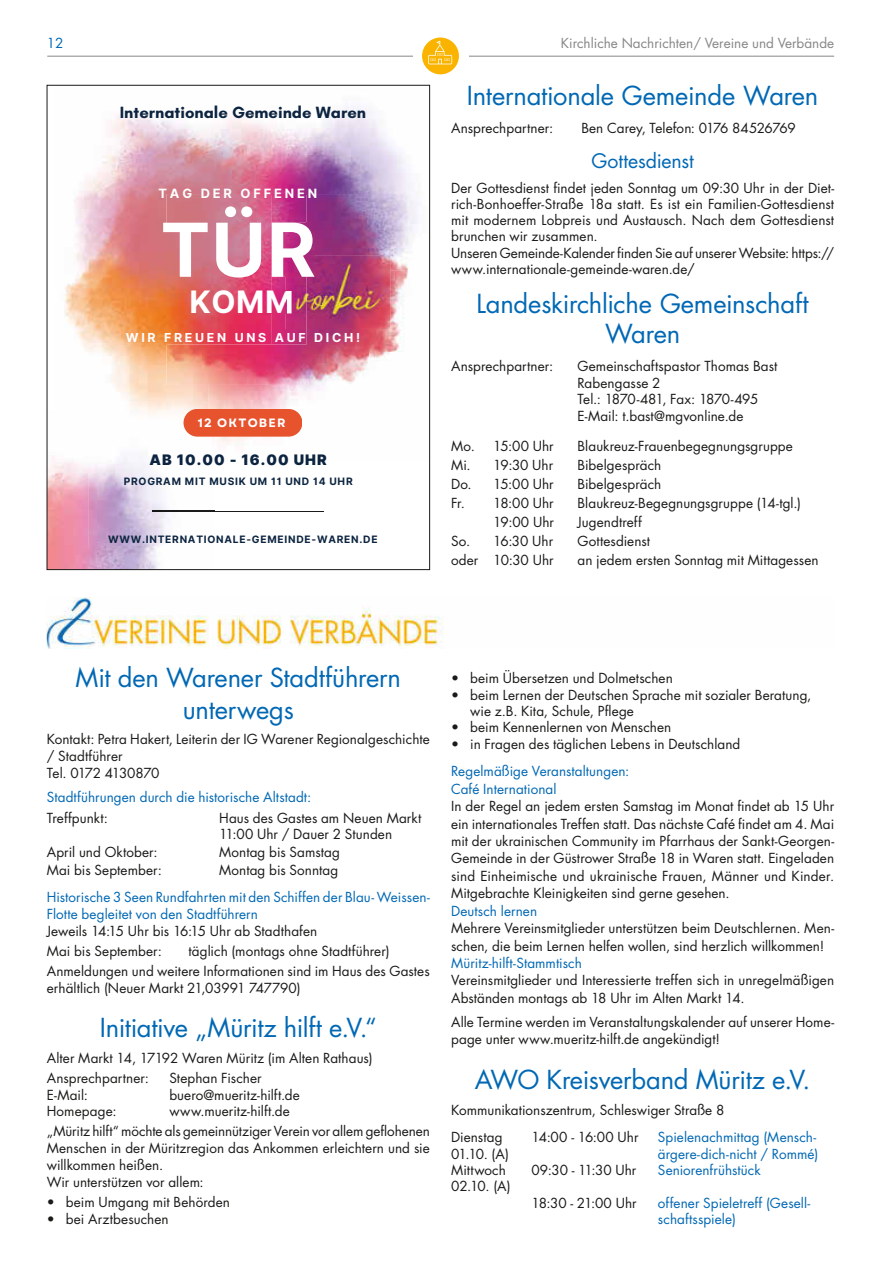
<style>
.page{position:relative;width:881px;height:1263px;background:#fff}
.page>*{position:absolute;margin:0;border:0;box-sizing:border-box;transform-origin:0 0}
.t1{font:700 74.4px "Inter";color:#fff}
.t2{font:700 30.9px "Inter";color:#fff}
.t3{font:25.5px/30.6px "Futura LT";letter-spacing:-.01em;color:#0068b4;text-align:center}
.t4{font:19.5px "Futura LT";letter-spacing:-.005em;color:#0068b4}
.t5{font:700 16.5px "Glacial Indifference";color:#0c2440}
.t6{font:900 14.55px "Inter";letter-spacing:.07em;color:#0c2440}
.t7{font:13.5px/16.2px "Futura LT";letter-spacing:.005em;color:#1a1a18}
.t8{font:13.5px/16.2px "Futura LT";letter-spacing:.005em;color:#0068b4}
.t9{font:13.5px "Futura LT";color:#868786}
.t10{font:700 12.75px "Inter";letter-spacing:.22em;color:#fff}
.t11{font:700 12.45px "Inter";letter-spacing:.22em;color:#fff}
.t12{font:700 12px "Garet";letter-spacing:.1em;color:#fff}
.t13{font:700 10.2px "Inter";letter-spacing:.075em;color:#0c2440}
</style>
<div class="page">
<hr style="left:47px;top:56px;width:786px;height:1px;background:#868786">
<div style="left:413px;top:47px;width:55px;height:18px;background:#fff"></div>
<div style="left:422px;top:38px;width:36px;height:36px;background:#fab400;border-radius:50%"></div>
<svg style="left:428px;top:41px;width:24px;height:23px"></svg>
<img style="left:306px;top:107px;width:106px;height:91px">
<img style="left:82px;top:344px;width:126px;height:66px">
<img style="left:208px;top:385px;width:113px;height:60px">
<img style="left:306px;top:194px;width:102px;height:76px">
<img style="left:368px;top:270px;width:40px;height:91px">
<img style="left:166px;top:329px;width:202px;height:56px">
<img style="left:306px;top:223px;width:8px;height:32px">
<img style="left:64px;top:193px;width:12px;height:141px">
<img style="left:76px;top:114px;width:138px;height:111px">
<img style="left:214px;top:119px;width:92px;height:75px">
<img style="left:76px;top:225px;width:90px;height:119px">
<img style="left:166px;top:194px;width:140px;height:150px">
<img style="left:267px;top:291px;width:19px;height:22px">
<img style="left:286px;top:255px;width:104px;height:74px">
<img style="left:286px;top:255px;width:28px;height:22px">
<img style="left:286px;top:291px;width:5px;height:22px">
<img style="left:49px;top:456px;width:39px;height:112px">
<img style="left:88px;top:462px;width:126px;height:106px">
<img style="left:76px;top:461px;width:138px;height:1px">
<img style="left:76px;top:410px;width:138px;height:51px">
<hr style="left:214px;top:511px;width:109px;height:1px;background:#1a1a18">
<img style="left:152px;top:511px;width:62px;height:1px">
<svg style="left:183px;top:409px;width:119px;height:28px;background:#e75d3a"></svg>
<img style="left:47px;top:597px;width:397px;height:52px">
<p class="t8" style="left:47px;top:35px;width:18px">12</p>
<p class="t9" style="left:560px;top:34px;width:275px">Kirchliche Nachrichten/ Vereine und Verbände</p>
<h3 class="t3" style="left:467px;top:80px;width:353px">Internationale Gemeinde Waren</h3>
<p class="t7" style="left:451px;top:120px;width:104px">Ansprechpartner:</p>
<p class="t7" style="left:581px;top:120px;width:216px">Ben Carey, Telefon: 0176 84526769</p>
<h3 class="t4" style="left:591px;top:148px;width:104px">Gottesdienst</h3>
<p class="t7" style="left:451px;top:180px;width:384px">Der Gottesdienst findet jeden Sonntag um 09:30 Uhr in der Diet&shy;rich-Bonhoeffer-Straße 18a statt. Es ist ein Familien-Gottesdienst mit modernem Lobpreis und Austausch. Nach dem Gottesdienst brunchen wir zusammen.<br>Unseren Gemeinde-Kalender finden Sie auf unserer Website: https:// www.internationale-gemeinde-waren.de/</p>
<h3 class="t3" style="left:476px;top:288px;width:333px">Landeskirchliche Gemeinschaft<br>Waren</h3>
<p class="t7" style="left:451px;top:358px;width:104px">Ansprechpartner:</p>
<p class="t7" style="left:577px;top:358px;width:201px">Gemeinschaftspastor Thomas Bast<br>Rabengasse 2<br>Tel.: 1870-481, Fax: 1870-495<br>E-Mail: t.bast@mgvonline.de</p>
<p class="t7" style="left:451px;top:438px;width:104px">Mo. 15:00 Uhr</p>
<p class="t7" style="left:577px;top:438px;width:217px">Blaukreuz-Frauenbegegnungsgruppe</p>
<p class="t7" style="left:451px;top:457px;width:104px">Mi. 19:30 Uhr</p>
<p class="t7" style="left:577px;top:457px;width:85px">Bibelgespräch</p>
<p class="t7" style="left:451px;top:476px;width:104px">Do. 15:00 Uhr</p>
<p class="t7" style="left:577px;top:476px;width:85px">Bibelgespräch</p>
<p class="t7" style="left:451px;top:495px;width:104px">Fr. 18:00 Uhr</p>
<p class="t7" style="left:577px;top:495px;width:225px">Blaukreuz-Begegnungsgruppe (14-tgl.)</p>
<p class="t7" style="left:493px;top:514px;width:62px">19:00 Uhr</p>
<p class="t7" style="left:577px;top:514px;width:66px">Jugendtreff</p>
<p class="t7" style="left:451px;top:533px;width:103px">So. 16:30 Uhr</p>
<p class="t7" style="left:577px;top:533px;width:74px">Gottesdienst</p>
<p class="t7" style="left:451px;top:552px;width:104px">oder 10:30 Uhr</p>
<p class="t7" style="left:577px;top:552px;width:242px">an jedem ersten Sonntag mit Mittagessen</p>
<p class="t5" style="left:120px;top:102px;width:248px">Internationale Gemeinde Waren</p>
<p class="t10" style="left:158px;top:184px;width:160px">TAG DER OFFENEN</p>
<h1 class="t1" style="left:160px;top:195px;width:157px">TÜR</h1>
<h2 class="t2" style="left:189px;top:280px;width:106px">KOMM</h2>
<p class="t11" style="left:126px;top:328px;width:236px">WIR FREUEN UNS AUF DICH!</p>
<p class="t12" style="left:198px;top:415px;width:89px">12 OKTOBER</p>
<p class="t6" style="left:150px;top:449px;width:179px">AB 10.00 - 16.00 UHR</p>
<p class="t13" style="left:124px;top:474px;width:230px">PROGRAM MIT MUSIK UM 11 UND 14 UHR</p>
<p class="t13" style="left:108px;top:532px;width:271px">WWW.INTERNATIONALE-GEMEINDE-WAREN.DE</p>
<h3 class="t3" style="left:76px;top:663px;width:327px;line-height:31.3px">Mit den Warener Stadtführern unterwegs</h3>
<p class="t7" style="left:47px;top:731px;width:384px;line-height:17px">Kontakt: Petra Hakert, Leiterin der IG Warener Regionalgeschichte / Stadtführer<br>Tel. 0172 4130870</p>
<p class="t8" style="left:47px;top:789px;width:266px">Stadtführungen durch die historische Altstadt:</p>
<p class="t7" style="left:47px;top:810px;width:62px">Treffpunkt:</p>
<p class="t7" style="left:219px;top:810px;width:203px">Haus des Gastes am Neuen Markt<br>11:00 Uhr / Dauer 2 Stunden</p>
<p class="t7" style="left:47px;top:844px;width:112px">April und Oktober:</p>
<p class="t7" style="left:219px;top:844px;width:122px">Montag bis Samstag</p>
<p class="t7" style="left:47px;top:862px;width:116px">Mai bis September:</p>
<p class="t7" style="left:219px;top:862px;width:121px">Montag bis Sonntag</p>
<p class="t8" style="left:47px;top:889px;width:384px;line-height:17px">Historische 3 Seen Rundfahrten mit den Schiffen der Blau- Weissen-<br>Flotte begleitet von den Stadtführern</p>
<p class="t7" style="left:47px;top:921px;width:272px;line-height:20.2px">Jeweils 14:15 Uhr bis 16:15 Uhr ab Stadthafen<br>Mai bis September:</p>
<p class="t7" style="left:47px;top:941px;width:384px;line-height:20.4px;text-indent:142px">täglich (montags ohne Stadtführer)<br>Anmeldungen und weitere Informationen sind im Haus des Gastes</p>
<p class="t7" style="left:47px;top:980px;width:255px">erhältlich (Neuer Markt 21,03991 747790)</p>
<h3 class="t3" style="left:100px;top:1013px;width:278px">Initiative „Müritz hilft e.V.“</h3>
<p class="t7" style="left:47px;top:1048px;width:327px;line-height:20.2px">Alter Markt 14, 17192 Waren Müritz (im Alten Rathaus)<br>Ansprechpartner:</p>
<p class="t7" style="left:169px;top:1070px;width:94px">Stephan Fischer</p>
<p class="t7" style="left:47px;top:1086px;width:43px">E-Mail:</p>
<p class="t7" style="left:169px;top:1086px;width:132px">buero@mueritz-hilft.de</p>
<p class="t7" style="left:47px;top:1103px;width:71px">Homepage:</p>
<p class="t7" style="left:47px;top:1101px;width:384px;line-height:20.4px;text-indent:122px">www.mueritz-hilft.de<br>„Müritz hilft“ möchte als gemeinnütziger Verein vor allem geflohenen</p>
<p class="t7" style="left:47px;top:1140px;width:384px;line-height:17px">Menschen in der Müritzregion das Ankommen erleichtern und sie willkommen heißen.<br>Wir unterstützen vor allem:</p>
<p class="t7" style="left:47px;top:1194px;width:184px">• beim Umgang mit Behörden</p>
<p class="t7" style="left:47px;top:1211px;width:123px">• bei Arztbesuchen</p>
<p class="t7" style="left:451px;top:670px;width:223px">• beim Übersetzen und Dolmetschen</p>
<p class="t7" style="left:470px;top:687px;width:342px;text-indent:-19px">• beim Lernen der Deutschen Sprache mit sozialer Beratung, wie z.B. Kita, Schule, Pflege</p>
<p class="t7" style="left:451px;top:719px;width:221px">• beim Kennenlernen von Menschen</p>
<p class="t7" style="left:451px;top:736px;width:290px">• in Fragen des täglichen Lebens in Deutschland</p>
<p class="t8" style="left:451px;top:763px;width:179px;line-height:17.4px">Regelmäßige Veranstaltungen:<br>Café International</p>
<p class="t7" style="left:451px;top:798px;width:384px;line-height:17.4px;text-align:justify">In der Regel an jedem ersten Samstag im Monat findet ab 15 Uhr ein internationales Treffen statt. Das nächste Café findet am 4. Mai mit der ukrainischen Community im Pfarrhaus der Sankt-Georgen-Gemeinde in der Güstrower Straße 18 in Waren statt. Eingeladen sind Einheimische und ukrainische Frauen, Männer und Kinder.<br>Mitgebrachte Kleinigkeiten sind gerne gesehen.</p>
<p class="t8" style="left:451px;top:903px;width:87px">Deutsch lernen</p>
<p class="t7" style="left:451px;top:919px;width:384px;line-height:17.4px">Mehrere Vereinsmitglieder unterstützen beim Deutschlernen. Men&shy;schen, die beim Lernen helfen wollen, sind herzlich willkommen!</p>
<p class="t8" style="left:451px;top:955px;width:132px">Müritz-hilft-Stammtisch</p>
<p class="t7" style="left:451px;top:972px;width:384px;line-height:17.4px">Vereinsmitglieder und Interessierte treffen sich in unregelmäßigen<br>Abständen montags ab 18 Uhr im Alten Markt 14.</p>
<p class="t7" style="left:451px;top:1013px;width:384px;line-height:17.4px">Alle Termine werden im Veranstaltungskalender auf unserer Home&shy;page unter www.mueritz-hilft.de angekündigt!</p>
<h3 class="t3" style="left:474px;top:1064px;width:337px">AWO Kreisverband Müritz e.V.</h3>
<p class="t7" style="left:451px;top:1096px;width:275px;line-height:27.5px">Kommunikationszentrum, Schleswiger Straße 8<br>Dienstag</p>
<p class="t7" style="left:451px;top:1145px;width:59px">01.10. (A)</p>
<p class="t7" style="left:531px;top:1129px;width:108px">14:00 - 16:00 Uhr</p>
<p class="t8" style="left:657px;top:1129px;width:162px">Spielenachmittag (Mensch&shy;ärgere-dich-nicht / Rommé)</p>
<p class="t7" style="left:451px;top:1162px;width:61px">Mittwoch<br>02.10. (A)</p>
<p class="t7" style="left:531px;top:1162px;width:106px">09:30 - 11:30 Uhr</p>
<p class="t8" style="left:657px;top:1162px;width:104px">Seniorenfrühstück</p>
<p class="t7" style="left:531px;top:1195px;width:107px">18:30 - 21:00 Uhr</p>
<p class="t8" style="left:657px;top:1195px;width:154px">offener Spieletreff (Gesell&shy;schaftsspiele)</p>
</div>
